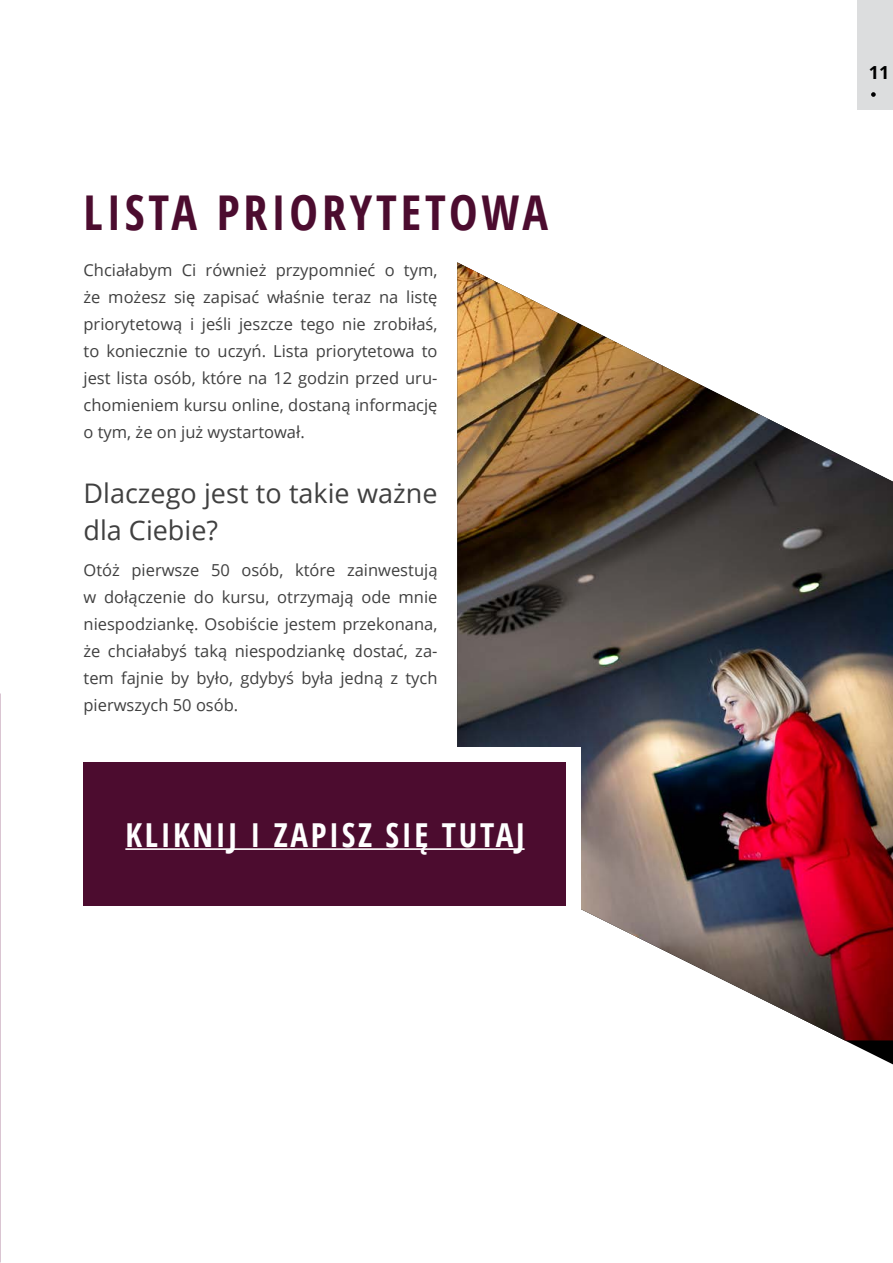
<style>
.page{position:relative;width:893px;height:1263px;background:#fff}
.page>*{position:absolute;margin:0;border:0;box-sizing:border-box;transform-origin:0 0}
.t1{font:700 48px "Open Sans Condensed";letter-spacing:.08em;color:#4c0c2f}
.t2{font:700 33px "Open Sans Condensed";letter-spacing:.08em;color:#fff}
.t3{font:27px/37.5px "Open Sans";color:#404040}
.t4{font:700 18px "Open Sans";color:#000}
.t5{font:16.5px/27px "Open Sans";color:#404040;text-align:justify}
</style>
<div class="page">
<img style="left:457px;top:262px;width:436px;height:778px">
<div style="left:84px;top:747px;width:497px;height:394px;background:#fff"></div>
<div style="left:84px;top:762px;width:482px;height:144px;background:#4c0c2f"></div>
<hr style="left:125px;top:848px;width:400px;height:2px;background:#fff">
<div style="left:857px;top:0;width:36px;height:109px;background:#dcddde"></div>
<svg style="left:871px;top:92px;width:5px;height:5px"></svg>
<h1 class="t1" style="left:84px;top:179px;width:466px">LISTA PRIORYTETOWA</h1>
<p class="t5" style="left:84px;top:256px;width:355px">Chciałabym Ci również przypomnieć o tym, że możesz się zapisać właśnie teraz na listę priorytetową i jeśli jeszcze tego nie zrobiłaś, to koniecznie to uczyń. Lista priorytetowa to jest lista osób, które na 12 godzin przed uru&shy;chomieniem kursu online, dostaną informację o tym, że on już wystartował.</p>
<h3 class="t3" style="left:84px;top:473px;width:355px">Dlaczego jest to takie ważne dla Ciebie?</h3>
<p class="t5" style="left:84px;top:556px;width:355px">Otóż pierwsze 50 osób, które zainwestują w dołączenie do kursu, otrzymają ode mnie niespodziankę. Osobiście jestem przekonana, że chciałabyś taką niespodziankę dostać, za&shy;tem fajnie by było, gdybyś była jedną z tych pierwszych 50 osób.</p>
<h2 class="t2" style="left:125px;top:812px;width:401px">KLIKNIJ I ZAPISZ SIĘ TUTAJ</h2>
<p class="t4" style="left:869px;top:60px;width:22px">11</p>
</div>
